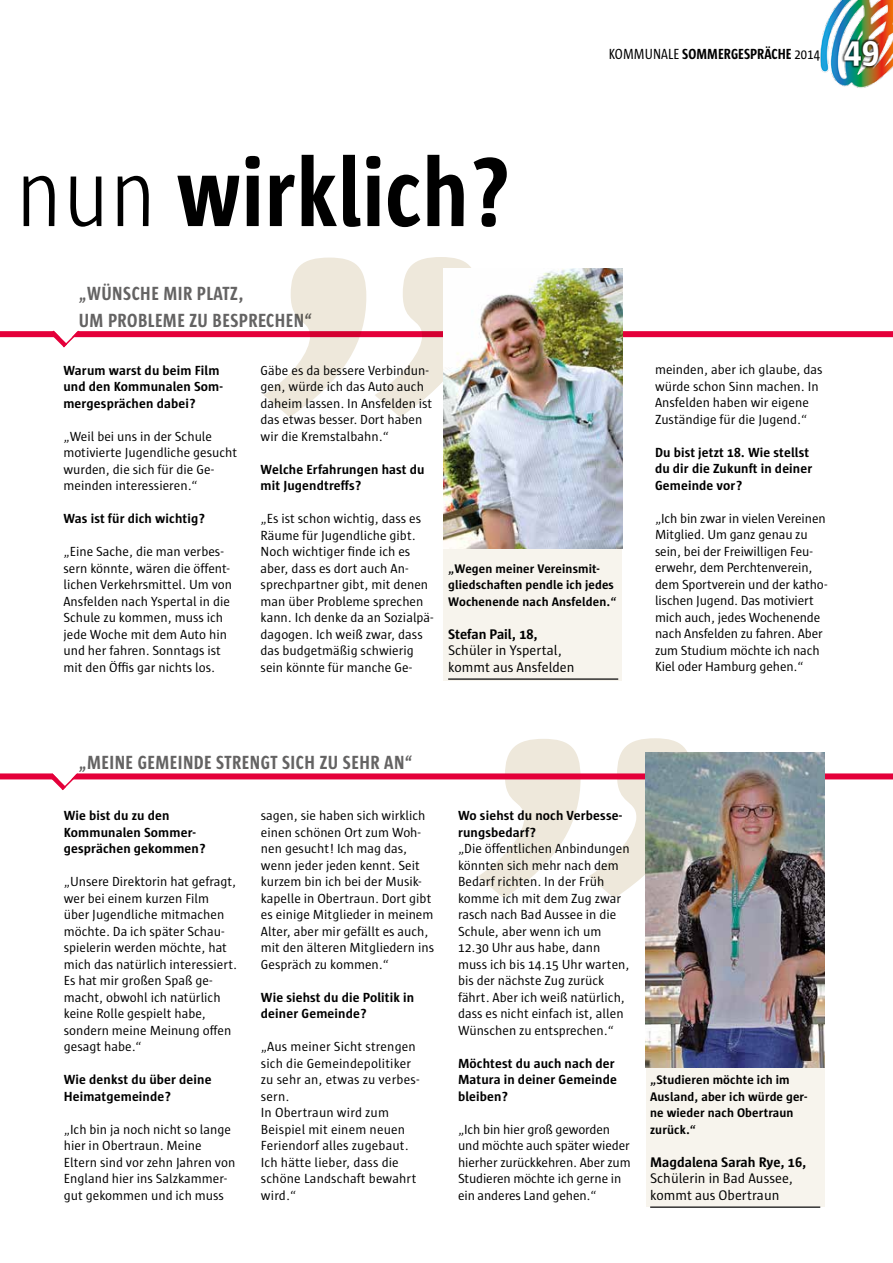
<style>
.page{position:relative;width:893px;height:1263px;background:#fff}
.page>*{position:absolute;margin:0;border:0;box-sizing:border-box;transform-origin:0 0}
.t1{font:700 100.5px "Sun Cd";letter-spacing:.01em;color:#000}
.t2{font:700 36px "Sun";color:#fff}
.t3{font:700 19.5px/27px "Sun Cd";letter-spacing:.025em;color:#646363}
.t4{font:700 15px "Sun Cd";letter-spacing:.005em;color:#000}
.t5{font:14.25px/16.5px "Sun";color:#000}
.t6{font:700 14.25px "Sun";color:#000}
.t7{font:13.5px/16.5px "Sun";color:#000}
.t8{font:700 13.5px/16.5px "Sun";letter-spacing:.01em;color:#000}
.t9{font:700 12.75px/16.5px "Sun";letter-spacing:.01em;color:#000}
.s1{font-weight:300}
.s2{font-weight:400}
</style>
<div class="page">
<div style="left:646px;top:1049px;width:178px;height:157px;background:#f7f4ed"></div>
<div style="left:443px;top:523px;width:179px;height:157px;background:#f7f4ed"></div>
<svg style="left:478px;top:738px;width:209px;height:160px"></svg>
<div style="left:0;top:773px;width:893px;height:6px;background:#e4003a"></div>
<div style="left:0;top:331px;width:893px;height:6px;background:#e4003a"></div>
<svg style="left:264px;top:257px;width:207px;height:160px"></svg>
<hr style="left:448px;top:678px;width:170px;height:2px;background:#000">
<img style="left:444px;top:268px;width:178px;height:281px">
<hr style="left:650px;top:1206px;width:170px;height:2px;background:#000">
<img style="left:646px;top:752px;width:178px;height:316px">
<svg style="left:44px;top:773px;width:36px;height:17px"></svg>
<svg style="left:46px;top:330px;width:35px;height:18px"></svg>
<img style="left:820px;top:0;width:73px;height:88px">
<div style="left:841px;top:38px;width:40px;height:31px;background:#000;opacity:.75"></div>
<h1 class="t1" style="left:16px;top:140px;width:496px"><span class="s1">nun</span> wirklich?</h1>
<p class="t4" style="left:609px;top:46px;width:213px"><span class="s2">KOMMUNALE</span> SOMMERGESPRÄCHE <span class="s2">2014</span></p>
<h2 class="t2" style="left:844px;top:30px;width:37px">49</h2>
<h3 class="t3" style="left:79px;top:280px;width:235px">„WÜNSCHE MIR PLATZ,<br>UM PROBLEME ZU BESPRECHEN“</h3>
<p class="t8" style="left:63px;top:362px;width:161px">Warum warst du beim Film und den Kommunalen Som&shy;mergesprächen dabei?</p>
<p class="t7" style="left:63px;top:428px;width:175px">„Weil bei uns in der Schule motivierte Jugendliche gesucht wurden, die sich für die Ge&shy;meinden interessieren.“</p>
<p class="t8" style="left:63px;top:510px;width:143px">Was ist für dich wichtig?</p>
<p class="t7" style="left:63px;top:543px;width:170px">„Eine Sache, die man verbes&shy;sern könnte, wären die öffent&shy;lichen Verkehrsmittel. Um von<br>Ansfelden nach Yspertal in die<br>Schule zu kommen, muss ich jede Woche mit dem Auto hin und her fahren. Sonntags ist mit den Öffis gar nichts los.</p>
<p class="t7" style="left:261px;top:362px;width:173px">Gäbe es da bessere Verbindun&shy;gen, würde ich das Auto auch daheim lassen. In Ansfelden ist das etwas besser. Dort haben wir die Kremstalbahn.“</p>
<p class="t8" style="left:261px;top:461px;width:165px">Welche Erfahrungen hast du mit Jugendtreffs?</p>
<p class="t7" style="left:261px;top:510px;width:174px">„Es ist schon wichtig, dass es<br>Räume für Jugendliche gibt.<br>Noch wichtiger finde ich es aber, dass es dort auch An&shy;sprechpartner gibt, mit denen man über Probleme sprechen kann. Ich denke da an Sozialpä&shy;dagogen. Ich weiß zwar, dass das budgetmäßig schwierig sein könnte für manche Ge-</p>
<p class="t9" style="left:448px;top:560px;width:170px">„Wegen meiner Vereinsmit&shy;gliedschaften pendle ich jedes<br>Wochenende nach Ansfelden.“</p>
<p class="t6" style="left:448px;top:626px;width:91px">Stefan Pail, 18,</p>
<p class="t5" style="left:448px;top:642px;width:128px">Schüler in Yspertal, kommt aus Ansfelden</p>
<p class="t7" style="left:655px;top:362px;width:169px">meinden, aber ich glaube, das würde schon Sinn machen. In<br>Ansfelden haben wir eigene<br>Zuständige für die Jugend.“</p>
<p class="t8" style="left:655px;top:444px;width:159px">Du bist jetzt 18. Wie stellst du dir die Zukunft in deiner<br>Gemeinde vor?</p>
<p class="t7" style="left:655px;top:510px;width:174px">„Ich bin zwar in vielen Vereinen<br>Mitglied. Um ganz genau zu sein, bei der Freiwilligen Feu&shy;erwehr, dem Perchtenverein, dem Sportverein und der katho&shy;lischen Jugend. Das motiviert mich auch, jedes Wochenende nach Ansfelden zu fahren. Aber zum Studium möchte ich nach<br>Kiel oder Hamburg gehen.“</p>
<h3 class="t3" style="left:79px;top:749px;width:335px">„MEINE GEMEINDE STRENGT SICH ZU SEHR AN“</h3>
<p class="t8" style="left:64px;top:807px;width:144px">Wie bist du zu den<br>Kommunalen Sommer&shy;gesprächen gekommen?</p>
<p class="t7" style="left:64px;top:873px;width:175px">„Unsere Direktorin hat gefragt, wer bei einem kurzen Film über Jugendliche mitmachen möchte. Da ich später Schau&shy;spielerin werden möchte, hat mich das natürlich interessiert.<br>Es hat mir großen Spaß ge&shy;macht, obwohl ich natürlich keine Rolle gespielt habe, sondern meine Meinung offen gesagt habe.“</p>
<p class="t8" style="left:64px;top:1071px;width:149px">Wie denkst du über deine<br>Heimatgemeinde?</p>
<p class="t7" style="left:64px;top:1121px;width:173px">„Ich bin ja noch nicht so lange hier in Obertraun. Meine<br>Eltern sind vor zehn Jahren von<br>England hier ins Salzkammer&shy;gut gekommen und ich muss</p>
<p class="t7" style="left:261px;top:807px;width:175px">sagen, sie haben sich wirklich einen schönen Ort zum Woh&shy;nen gesucht! Ich mag das, wenn jeder jeden kennt. Seit kurzem bin ich bei der Musik&shy;kapelle in Obertraun. Dort gibt es einige Mitglieder in meinem<br>Alter, aber mir gefällt es auch, mit den älteren Mitgliedern ins<br>Gespräch zu kommen.“</p>
<p class="t8" style="left:261px;top:989px;width:155px">Wie siehst du die Politik in deiner Gemeinde?</p>
<p class="t7" style="left:261px;top:1038px;width:160px">„Aus meiner Sicht strengen sich die Gemeindepolitiker zu sehr an, etwas zu verbes&shy;sern.<br>In Obertraun wird zum<br>Beispiel mit einem neuen<br>Feriendorf alles zugebaut.<br>Ich hätte lieber, dass die schöne Landschaft bewahrt wird.“</p>
<p class="t8" style="left:458px;top:807px;width:166px">Wo siehst du noch Verbesse&shy;rungsbedarf?</p>
<p class="t7" style="left:458px;top:840px;width:173px">„Die öffentlichen Anbindungen könnten sich mehr nach dem<br>Bedarf richten. In der Früh komme ich mit dem Zug zwar rasch nach Bad Aussee in die<br>Schule, aber wenn ich um<br>12.30 Uhr aus habe, dann muss ich bis 14.15 Uhr warten, bis der nächste Zug zurück fährt. Aber ich weiß natürlich, dass es nicht einfach ist, allen<br>Wünschen zu entsprechen.“</p>
<p class="t8" style="left:458px;top:1055px;width:160px">Möchtest du auch nach der<br>Matura in deiner Gemeinde bleiben?</p>
<p class="t7" style="left:458px;top:1121px;width:174px">„Ich bin hier groß geworden und möchte auch später wieder hierher zurückkehren. Aber zum<br>Studieren möchte ich gerne in ein anderes Land gehen.“</p>
<p class="t9" style="left:650px;top:1072px;width:159px">„Studieren möchte ich im<br>Ausland, aber ich würde ger&shy;ne wieder nach Obertraun zurück.“</p>
<p class="t6" style="left:650px;top:1154px;width:158px">Magdalena Sarah Rye, 16,</p>
<p class="t5" style="left:650px;top:1170px;width:144px">Schülerin in Bad Aussee, kommt aus Obertraun</p>
</div>
